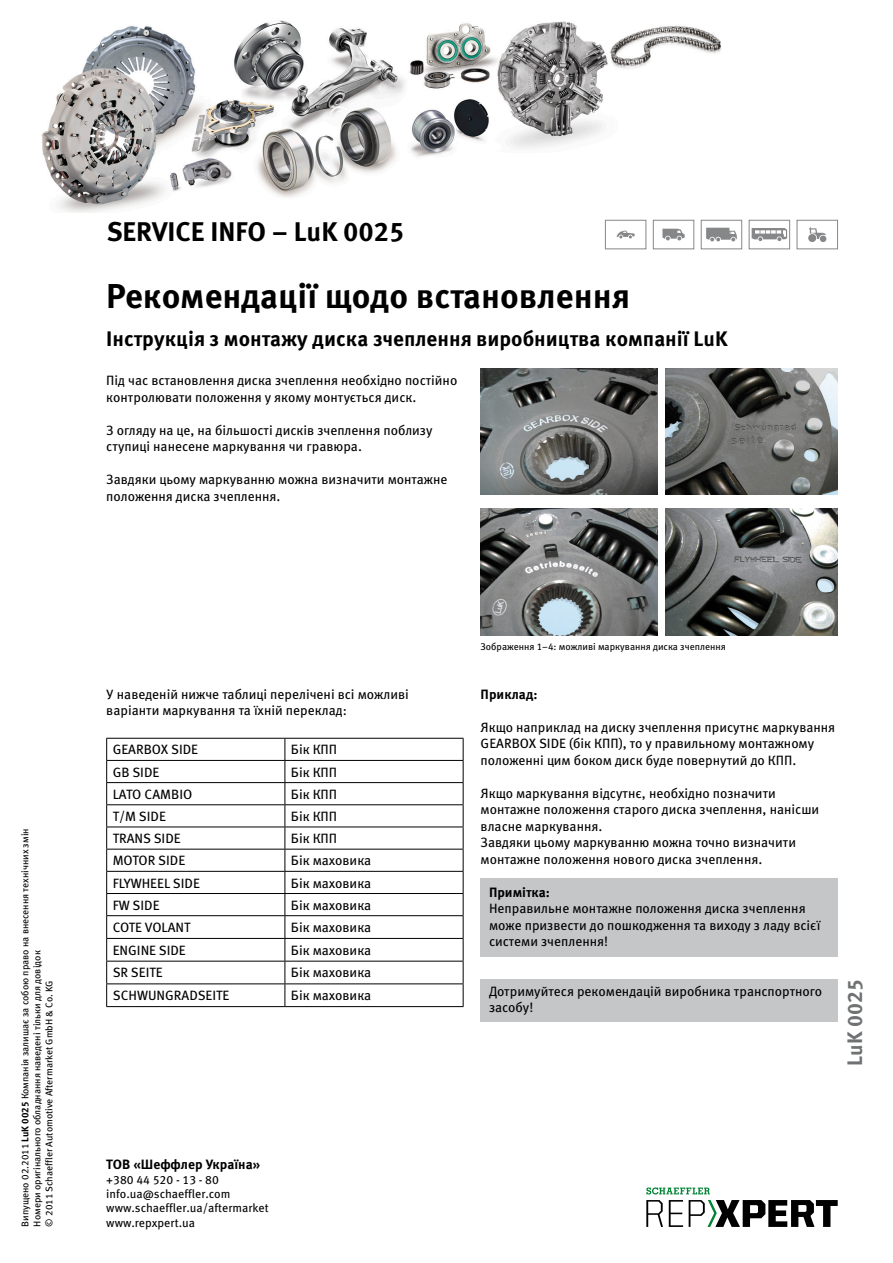
<style>
.page{position:relative;width:893px;height:1263px;background:#fff}
.page>*{position:absolute;margin:0;border:0;box-sizing:border-box;transform-origin:0 0}
.t1{font:700 34.5px "Meta Pro";color:#000}
.t2{font:700 27px "Meta Pro";color:#000}
.t3{font:700 21px "Meta Pro";color:#000}
.t4{font:700 21px "Meta Pro";color:#6f7172}
.t5{font:13.5px/16.5px "Meta Pro";color:#000}
.t6{font:700 13.5px "Meta Pro";color:#000}
.t7{font:12px/14.4px "Meta Pro";color:#000}
.t8{font:9.75px/12px "Meta Pro";color:#000}
.s1{font-weight:700}
</style>
<div class="page">
<div style="left:480px;top:979px;width:358px;height:43px;background:#c5c6c7"></div>
<div style="left:480px;top:878px;width:358px;height:78px;background:#c5c6c7"></div>
<hr style="left:106px;top:738px;width:179px;height:1px;background:#000">
<hr style="left:285px;top:738px;width:178px;height:1px;background:#000">
<hr style="left:106px;top:760px;width:179px;height:1px;background:#000">
<hr style="left:285px;top:760px;width:178px;height:1px;background:#000">
<hr style="left:106px;top:782px;width:179px;height:1px;background:#000">
<hr style="left:285px;top:782px;width:178px;height:1px;background:#000">
<hr style="left:106px;top:804px;width:179px;height:1px;background:#000">
<hr style="left:285px;top:804px;width:178px;height:1px;background:#000">
<hr style="left:106px;top:826px;width:179px;height:1px;background:#000">
<hr style="left:285px;top:826px;width:178px;height:1px;background:#000">
<hr style="left:106px;top:849px;width:179px;height:1px;background:#000">
<hr style="left:285px;top:849px;width:178px;height:1px;background:#000">
<hr style="left:106px;top:871px;width:179px;height:1px;background:#000">
<hr style="left:285px;top:871px;width:178px;height:1px;background:#000">
<hr style="left:106px;top:893px;width:179px;height:1px;background:#000">
<hr style="left:285px;top:893px;width:178px;height:1px;background:#000">
<hr style="left:106px;top:915px;width:179px;height:1px;background:#000">
<hr style="left:285px;top:915px;width:178px;height:1px;background:#000">
<hr style="left:106px;top:938px;width:179px;height:1px;background:#000">
<hr style="left:285px;top:938px;width:178px;height:1px;background:#000">
<hr style="left:106px;top:961px;width:179px;height:1px;background:#000">
<hr style="left:285px;top:961px;width:178px;height:1px;background:#000">
<hr style="left:106px;top:983px;width:179px;height:1px;background:#000">
<svg style="left:106px;top:739px;width:1px;height:267px"></svg>
<hr style="left:285px;top:983px;width:178px;height:1px;background:#000">
<svg style="left:285px;top:739px;width:1px;height:267px"></svg>
<svg style="left:463px;top:739px;width:1px;height:267px"></svg>
<hr style="left:106px;top:1006px;width:179px;height:1px;background:#000">
<hr style="left:285px;top:1006px;width:178px;height:1px;background:#000">
<img style="left:480px;top:369px;width:177px;height:125px">
<img style="left:665px;top:369px;width:173px;height:125px">
<img style="left:481px;top:509px;width:176px;height:127px">
<img style="left:665px;top:509px;width:173px;height:127px">
<div style="left:605px;top:220px;width:41px;height:29px;border:1px solid #868789"></div>
<svg style="left:617px;top:231px;width:18px;height:7px"></svg>
<div style="left:653px;top:220px;width:41px;height:29px;border:1px solid #868789"></div>
<svg style="left:662px;top:229px;width:23px;height:11px"></svg>
<div style="left:701px;top:220px;width:41px;height:29px;border:1px solid #868789"></div>
<svg style="left:706px;top:228px;width:31px;height:13px"></svg>
<div style="left:749px;top:220px;width:41px;height:29px;border:1px solid #868789"></div>
<svg style="left:752px;top:228px;width:35px;height:13px"></svg>
<div style="left:797px;top:220px;width:41px;height:29px;border:1px solid #868789"></div>
<svg style="left:809px;top:227px;width:17px;height:15px"></svg>
<img style="left:42px;top:20px;width:679px;height:193px">
<svg style="left:646px;top:1200px;width:17px;height:27px"></svg>
<svg style="left:669px;top:1200px;width:14px;height:27px"></svg>
<svg style="left:689px;top:1200px;width:149px;height:27px"></svg>
<svg style="left:646px;top:1187px;width:64px;height:7px"></svg>
<h2 class="t2" style="left:107px;top:210px;width:299px">SERVICE INFO – LuK 0025</h2>
<h1 class="t1" style="left:106px;top:269px;width:525px">Рекомендації щодо встановлення</h1>
<h3 class="t3" style="left:106px;top:323px;width:623px">Інструкція з монтажу диска зчеплення виробництва компанії LuK</h3>
<p class="t5" style="left:106px;top:371px;width:353px">Під час встановлення диска зчеплення необхідно постійно контролювати положення у якому монтується диск.</p>
<p class="t5" style="left:106px;top:421px;width:328px">З огляду на це, на більшості дисків зчеплення поблизу ступиці нанесене маркування чи гравюра.</p>
<p class="t5" style="left:106px;top:470px;width:343px">Завдяки цьому маркуванню можна визначити монтажне положення диска зчеплення.</p>
<p class="t8" style="left:19px;top:1226px;width:400px;rotate:-90deg">Випущено 02.2011 <span class="s1">LuK 0025</span> Компанія залишає за собою право на внесення технічних змін<br>Номери оригінального обладнання наведені тільки для довідок<br>© 2011 Schaeffler Automotive Aftermarket GmbH &amp; Co. KG</p>
<p class="t5" style="left:106px;top:685px;width:304px">У наведеній нижче таблиці перелічені всі можливі варіанти маркування та їхній переклад:</p>
<p class="t5" style="left:113px;top:740px;width:87px">GEARBOX SIDE</p>
<p class="t5" style="left:291px;top:740px;width:48px">Бік КПП</p>
<p class="t5" style="left:113px;top:763px;width:48px">GB SIDE</p>
<p class="t5" style="left:291px;top:763px;width:48px">Бік КПП</p>
<p class="t5" style="left:113px;top:785px;width:81px">LATO CAMBIO</p>
<p class="t5" style="left:291px;top:785px;width:48px">Бік КПП</p>
<p class="t5" style="left:113px;top:807px;width:55px">T/M SIDE</p>
<p class="t5" style="left:291px;top:807px;width:48px">Бік КПП</p>
<p class="t5" style="left:113px;top:829px;width:70px">TRANS SIDE</p>
<p class="t5" style="left:291px;top:829px;width:48px">Бік КПП</p>
<p class="t5" style="left:113px;top:851px;width:74px">MOTOR SIDE</p>
<p class="t5" style="left:291px;top:851px;width:82px">Бік маховика</p>
<p class="t5" style="left:113px;top:874px;width:89px">FLYWHEEL SIDE</p>
<p class="t5" style="left:291px;top:874px;width:82px">Бік маховика</p>
<p class="t5" style="left:113px;top:896px;width:48px">FW SIDE</p>
<p class="t5" style="left:291px;top:896px;width:82px">Бік маховика</p>
<p class="t5" style="left:113px;top:918px;width:79px">COTE VOLANT</p>
<p class="t5" style="left:291px;top:918px;width:82px">Бік маховика</p>
<p class="t5" style="left:113px;top:941px;width:75px">ENGINE SIDE</p>
<p class="t5" style="left:291px;top:941px;width:82px">Бік маховика</p>
<p class="t5" style="left:113px;top:963px;width:52px">SR SEITE</p>
<p class="t5" style="left:291px;top:963px;width:82px">Бік маховика</p>
<p class="t5" style="left:113px;top:986px;width:118px">SCHWUNGRADSEITE</p>
<p class="t5" style="left:291px;top:986px;width:82px">Бік маховика</p>
<p class="t6" style="left:106px;top:1154px;width:155px">ТОВ «Шеффлер Україна»</p>
<p class="t7" style="left:106px;top:1171px;width:164px">+380 44 520 - 13 - 80 info.ua@schaeffler.com www.schaeffler.ua/aftermarket www.repxpert.ua</p>
<p class="t8" style="left:480px;top:640px;width:247px">Зображення 1–4: можливі маркування диска зчеплення</p>
<p class="t6" style="left:481px;top:684px;width:58px">Приклад:</p>
<p class="t5" style="left:481px;top:718px;width:356px">Якщо наприклад на диску зчеплення присутнє маркування<br>GEARBOX SIDE (бік КПП), то у правильному монтажному положенні цим боком диск буде повернутий до КПП.</p>
<p class="t5" style="left:481px;top:784px;width:340px">Якщо маркування відсутнє, необхідно позначити монтажне положення старого диска зчеплення, нанісши власне маркування.<br>Завдяки цьому маркуванню можна точно визначити монтажне положення нового диска зчеплення.</p>
<p class="t6" style="left:489px;top:882px;width:63px">Примітка:</p>
<p class="t5" style="left:489px;top:899px;width:333px">Неправильне монтажне положення диска зчеплення може призвести до пошкодження та виходу з ладу всієї системи зчеплення!</p>
<p class="t5" style="left:489px;top:982px;width:335px">Дотримуйтеся рекомендацій виробника транспортного засобу!</p>
<h3 class="t4" style="left:838px;top:1065px;width:88px;rotate:-90deg">LuK 0025</h3>
</div>
